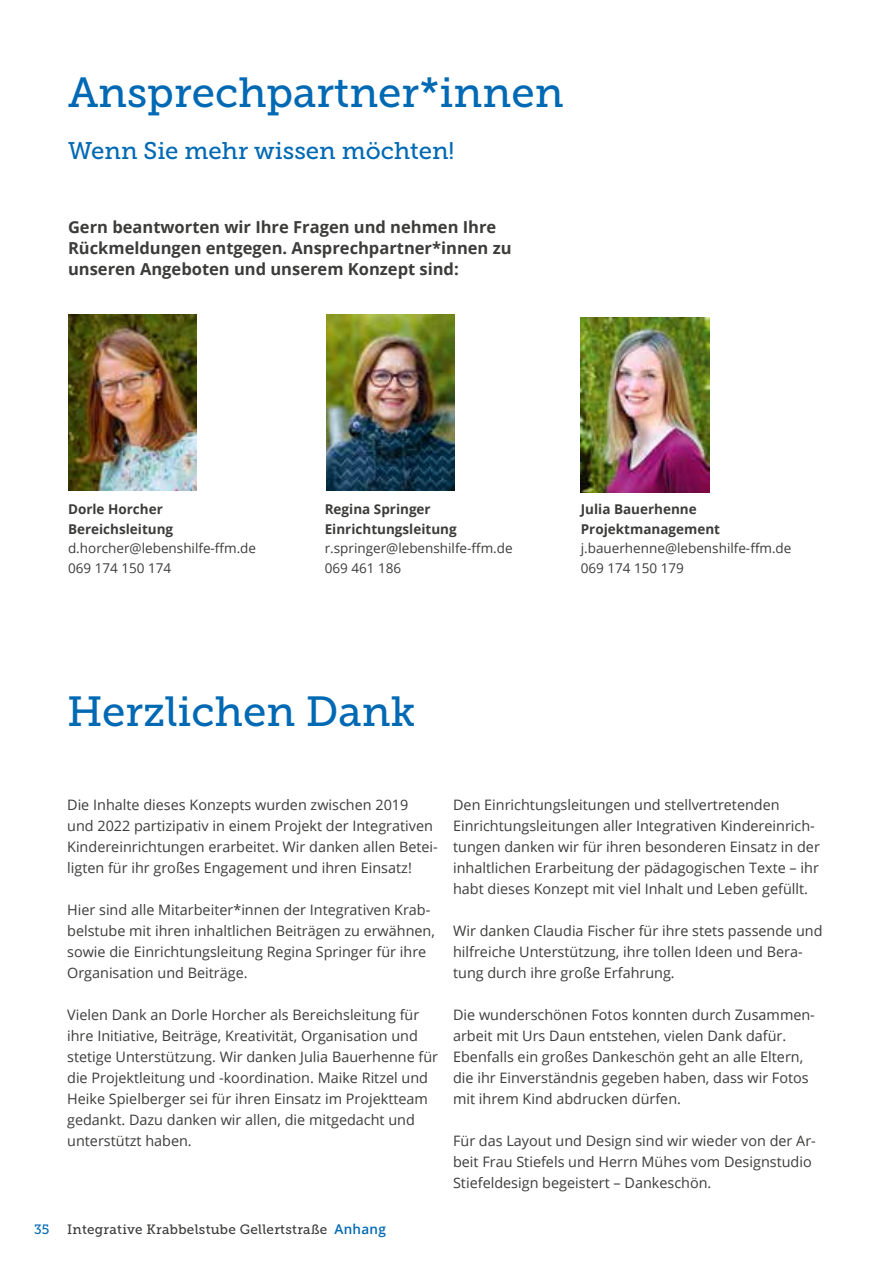
<style>
.page{position:relative;width:893px;height:1263px;background:#fff}
.page>*{position:absolute;margin:0;border:0;box-sizing:border-box;transform-origin:0 0}
.t1{font:42px "Museo Slab 500";color:#0069b4}
.t2{font:24px "Museo Slab 500";color:#0069b4}
.t3{font:700 16.5px/21px "Open Sans";color:#3c3c3b}
.t4{font:14.4px/21px "Open Sans";color:#3c3c3b}
.t5{font:13.5px/19.5px "Open Sans";color:#3c3c3b}
.t6{font:700 13.5px/19.5px "Open Sans";color:#3c3c3b}
.t7{font:13.5px "Museo Slab 500";letter-spacing:.02em;color:#3c3c3b}
.t8{font:13.5px "Museo Slab 500";color:#0069b4}
.s1{font-family:"Open Sans";font-weight:600;color:#0069b4}
</style>
<div class="page">
<img style="left:68px;top:315px;width:128px;height:175px">
<img style="left:581px;top:318px;width:128px;height:175px">
<img style="left:326px;top:315px;width:128px;height:175px">
<h1 class="t1" style="left:68px;top:69px;width:497px">Ansprechpartner*innen</h1>
<h2 class="t2" style="left:68px;top:137px;width:388px">Wenn Sie mehr wissen möchten!</h2>
<p class="t3" style="left:68px;top:216px;width:445px">Gern beantworten wir Ihre Fragen und nehmen Ihre<br>Rückmeldungen entgegen. Ansprechpartner*innen zu unseren Angeboten und unserem Konzept sind:</p>
<p class="t6" style="left:68px;top:499px;width:107px">Dorle Horcher<br>Bereichsleitung</p>
<p class="t5" style="left:68px;top:538px;width:190px">d.horcher@lebenshilfe-ffm.de<br>069 174 150 174</p>
<p class="t6" style="left:325px;top:499px;width:133px">Regina Springer<br>Einrichtungsleitung</p>
<p class="t5" style="left:325px;top:538px;width:189px">r.springer@lebenshilfe-ffm.de<br>069 461 186</p>
<h1 class="t1" style="left:67px;top:688px;width:350px">Herzlichen Dank</h1>
<p class="t6" style="left:581px;top:499px;width:141px">Julia Bauerhenne<br>Projektmanagement</p>
<p class="t5" style="left:581px;top:538px;width:212px">j.bauerhenne@lebenshilfe-ffm.de<br>069 174 150 179</p>
<p class="t4" style="left:67px;top:794px;width:372px">Die Inhalte dieses Konzepts wurden zwischen 2019 und 2022 partizipativ in einem Projekt der Integrativen Kindereinrichtungen erarbeitet. Wir danken allen Betei&shy;ligten für ihr großes Engagement und ihren Einsatz!</p>
<p class="t4" style="left:67px;top:899px;width:369px">Hier sind alle Mitarbeiter*innen der Integrativen Krab&shy;belstube mit ihren inhaltlichen Beiträgen zu erwähnen, sowie die Einrichtungsleitung Regina Springer für ihre Organisation und Beiträge.</p>
<p class="t4" style="left:67px;top:1004px;width:372px">Vielen Dank an Dorle Horcher als Bereichsleitung für ihre Initiative, Beiträge, Kreativität, Organisation und stetige Unterstützung. Wir danken Julia Bauerhenne für die Projektleitung und -koordination. Maike Ritzel und Heike Spielberger sei für ihren Einsatz im Projektteam gedankt. Dazu danken wir allen, die mitgedacht und unterstützt haben.</p>
<p class="t8" style="left:34px;top:1222px;width:17px">35</p>
<p class="t7" style="left:67px;top:1222px;width:320px">Integrative Krabbelstube Gellertstraße <span class="s1">Anhang</span></p>
<p class="t4" style="left:453px;top:794px;width:368px">Den Einrichtungsleitungen und stellvertretenden Einrichtungsleitungen aller Integrativen Kindereinrich&shy;tungen danken wir für ihren besonderen Einsatz in der inhaltlichen Erarbeitung der pädagogischen Texte – ihr habt dieses Konzept mit viel Inhalt und Leben gefüllt.</p>
<p class="t4" style="left:453px;top:920px;width:371px">Wir danken Claudia Fischer für ihre stets passende und hilfreiche Unterstützung, ihre tollen Ideen und Bera&shy;tung durch ihre große Erfahrung.</p>
<p class="t4" style="left:453px;top:1004px;width:363px">Die wunderschönen Fotos konnten durch Zusammen&shy;arbeit mit Urs Daun entstehen, vielen Dank dafür.<br>Ebenfalls ein großes Dankeschön geht an alle Eltern, die ihr Einverständnis gegeben haben, dass wir Fotos mit ihrem Kind abdrucken dürfen.</p>
<p class="t4" style="left:453px;top:1130px;width:364px">Für das Layout und Design sind wir wieder von der Ar&shy;beit Frau Stiefels und Herrn Mühes vom Designstudio<br>Stiefeldesign begeistert – Dankeschön.</p>
</div>
